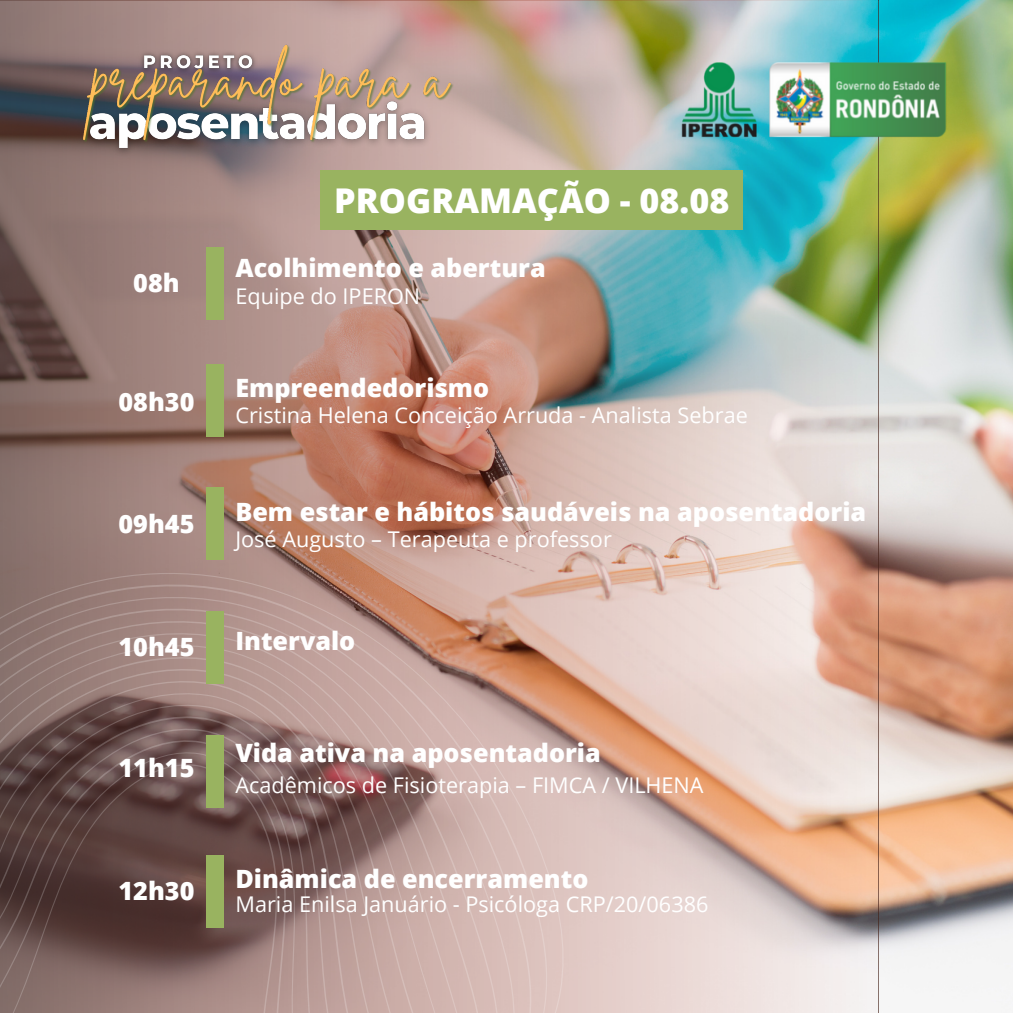
<style>
.page{position:relative;width:1013px;height:1013px;background:#fff}
.page>*{position:absolute;margin:0;border:0;box-sizing:border-box;transform-origin:0 0}
.t1{font:800 34.12px "Open Sans";color:#fff}
.t2{font:800 25.25px "Open Sans";color:#fff}
.t3{font:21.62px "Open Sans";color:#fff}
</style>
<div class="page">
<img style="left:878px;top:210px;width:134px;height:802px">
<img style="left:0;top:0;width:878px;height:1012px">
<svg style="left:0;top:384px;width:656px;height:628px;background:#a8877f"></svg>
<img style="left:77px;top:85px;width:359px;height:79px">
<img style="left:81px;top:38px;width:374px;height:106px">
<img style="left:136px;top:43px;width:128px;height:38px">
<img style="left:492px;top:0;width:520px;height:210px">
<div style="left:207px;top:247px;width:17px;height:73px;background:#99b360"></div>
<div style="left:207px;top:364px;width:17px;height:72px;background:#99b360"></div>
<div style="left:207px;top:487px;width:17px;height:73px;background:#99b360"></div>
<div style="left:207px;top:734px;width:17px;height:73px;background:#99b360"></div>
<div style="left:207px;top:611px;width:17px;height:72px;background:#99b360"></div>
<div style="left:207px;top:854px;width:17px;height:73px;background:#99b360"></div>
<div style="left:321px;top:170px;width:421px;height:60px;background:#99b360"></div>
<p class="t2" style="left:133px;top:265px;width:48px">08h</p>
<p class="t2" style="left:118px;top:384px;width:77px">08h30</p>
<p class="t2" style="left:118px;top:506px;width:77px">09h45</p>
<p class="t2" style="left:118px;top:629px;width:77px">10h45</p>
<p class="t2" style="left:118px;top:749px;width:77px">11h15</p>
<p class="t2" style="left:118px;top:872px;width:77px">12h30</p>
<p class="t1" style="left:334px;top:177px;width:396px">PROGRAMAÇÃO - 08.08</p>
<p class="t2" style="left:235px;top:250px;width:312px">Acolhimento e abertura</p>
<p class="t3" style="left:235px;top:281px;width:186px">Equipe do IPERON</p>
<p class="t2" style="left:235px;top:370px;width:255px">Empreendedorismo</p>
<p class="t3" style="left:235px;top:400px;width:514px">Cristina Helena Conceição Arruda - Analista Sebrae</p>
<p class="t2" style="left:235px;top:493px;width:632px">Bem estar e hábitos saudáveis na aposentadoria</p>
<p class="t3" style="left:235px;top:524px;width:378px">José Augusto – Terapeuta e professor</p>
<p class="t2" style="left:235px;top:623px;width:121px">Intervalo</p>
<p class="t2" style="left:235px;top:735px;width:367px">Vida ativa na aposentadoria</p>
<p class="t3" style="left:235px;top:769px;width:470px">Acadêmicos de Fisioterapia – FIMCA / VILHENA</p>
<p class="t2" style="left:235px;top:860px;width:354px">Dinâmica de encerramento</p>
<p class="t3" style="left:235px;top:888px;width:474px">Maria Enilsa Januário - Psicóloga CRP/20/06386</p>
</div>
